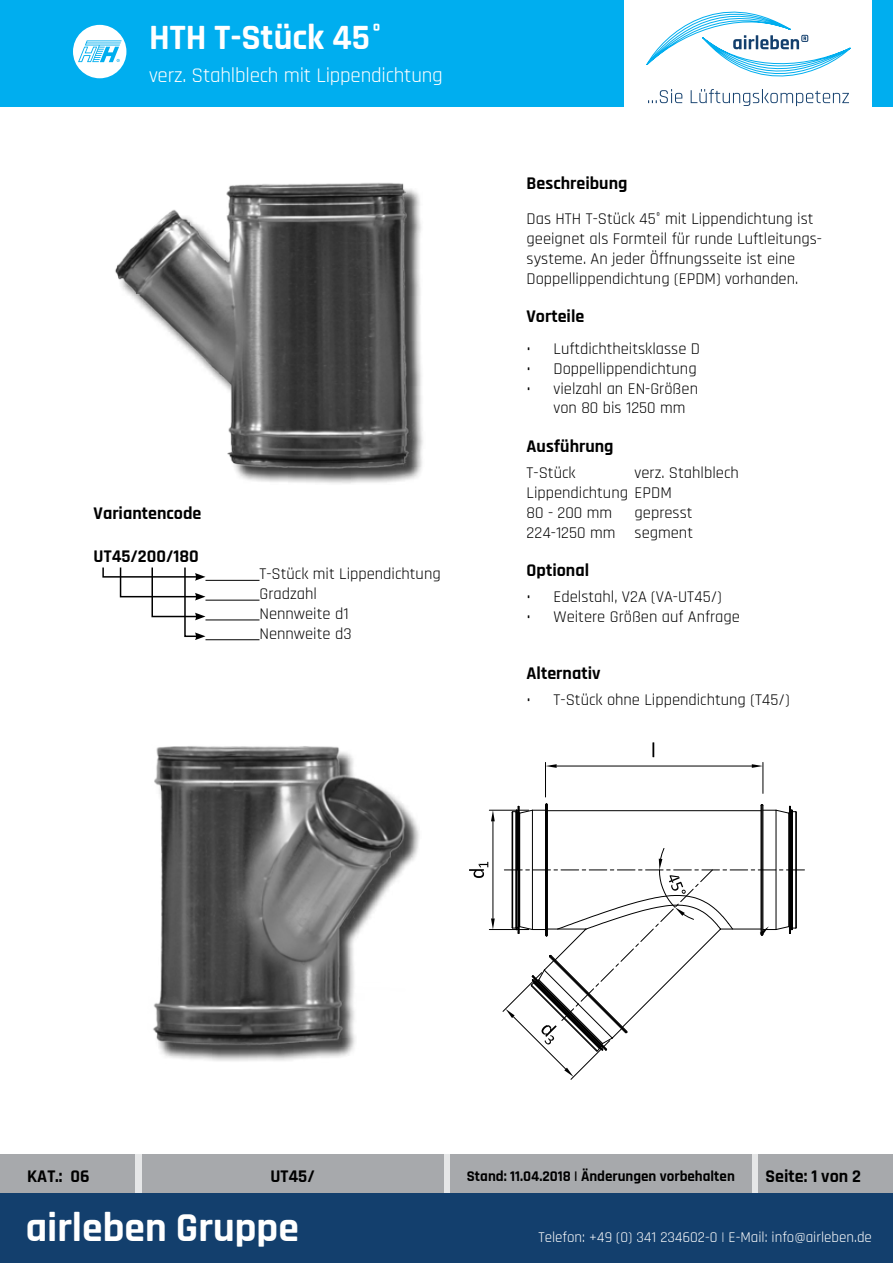
<style>
.page{position:relative;width:893px;height:1263px;background:#fff}
.page>*{position:absolute;margin:0;border:0;box-sizing:border-box;transform-origin:0 0}
.t1{font:700 41.55px "Rajdhani";color:#fff}
.t2{font:700 36px "Rajdhani";color:#fff}
.t3{font:21px "Rajdhani";letter-spacing:-.01em;color:#fff}
.t4{font:700 18px "Rajdhani";color:#000}
.t5{font:16.5px/19.8px "Rajdhani";color:#000}
.t6{font:15px "Rajdhani";color:#fff}
.t7{font:700 15px "Rajdhani";color:#000}
</style>
<div class="page">
<div style="left:0;top:1154px;width:893px;height:39px;background:#e6e7e8"></div>
<div style="left:0;top:0;width:893px;height:106px;background:#00aeef"></div>
<div style="left:0;top:1193px;width:893px;height:70px;background:#133f6d"></div>
<div style="left:625px;top:0;width:247px;height:149px;background:#fff"></div>
<svg style="left:646px;top:12px;width:205px;height:94px"></svg>
<svg style="left:73px;top:25px;width:53px;height:53px"></svg>
<div style="left:758px;top:1154px;width:135px;height:39px;background:#a7a9ac"></div>
<div style="left:0;top:1154px;width:135px;height:39px;background:#a7a9ac"></div>
<div style="left:450px;top:1154px;width:302px;height:39px;background:#a7a9ac"></div>
<div style="left:142px;top:1154px;width:301px;height:39px;background:#a7a9ac"></div>
<div style="left:118px;top:186px;width:308px;height:300px;background:#000;opacity:.75"></div>
<img style="left:115px;top:182px;width:303px;height:287px">
<div style="left:154px;top:748px;width:267px;height:315px;background:#000;opacity:.75"></div>
<img style="left:153px;top:746px;width:257px;height:304px">
<hr style="left:489px;top:929px;width:40px;height:1px;background:#000">
<hr style="left:489px;top:810px;width:40px;height:1px;background:#000">
<hr style="left:493px;top:821px;width:1px;height:97px;background:#000">
<svg style="left:491px;top:918px;width:4px;height:11px"></svg>
<svg style="left:491px;top:810px;width:4px;height:11px"></svg>
<svg style="left:469px;top:862px;width:19px;height:16px"></svg>
<hr style="left:545px;top:762px;width:1px;height:35px;background:#000">
<hr style="left:763px;top:762px;width:1px;height:31px;background:#000">
<hr style="left:557px;top:766px;width:195px;height:1px;background:#000">
<svg style="left:546px;top:764px;width:11px;height:4px"></svg>
<svg style="left:752px;top:764px;width:11px;height:4px"></svg>
<svg style="left:652px;top:742px;width:2px;height:15px"></svg>
<svg style="left:503px;top:803px;width:301px;height:276px"></svg>
<hr style="left:205px;top:580px;width:54px;height:1px;background:#000">
<hr style="left:205px;top:600px;width:54px;height:1px;background:#000">
<hr style="left:205px;top:619px;width:54px;height:1px;background:#000">
<hr style="left:205px;top:639px;width:54px;height:1px;background:#000">
<svg style="left:102px;top:567px;width:103px;height:73px"></svg>
<h2 class="t2" style="left:149px;top:16px;width:236px">HTH T-Stück 45°</h2>
<p class="t3" style="left:149px;top:63px;width:295px">verz. Stahlblech mit Lippendichtung</p>
<p class="t4" style="left:94px;top:502px;width:109px">Variantencode</p>
<p class="t4" style="left:94px;top:546px;width:107px">UT45/200/180</p>
<p class="t5" style="left:259px;top:564px;width:183px">T-Stück mit Lippendichtung<br>Gradzahl<br>Nennweite d1<br>Nennweite d3</p>
<p class="t4" style="left:527px;top:172px;width:102px">Beschreibung</p>
<p class="t5" style="left:527px;top:210px;width:297px">Das HTH T-Stück 45° mit Lippendichtung ist geeignet als Formteil für runde Luftleitungs&shy;systeme. An jeder Öffnungsseite ist eine Doppellippendichtung (EPDM) vorhanden.</p>
<p class="t4" style="left:527px;top:305px;width:59px">Vorteile</p>
<p class="t5" style="left:527px;top:339px;width:175px">• Luftdichtheitsklasse D</p>
<p class="t5" style="left:527px;top:359px;width:172px">• Doppellippendichtung</p>
<p class="t5" style="left:554px;top:379px;width:146px;text-indent:-27px">• vielzahl an EN-Größen von 80 bis 1250 mm</p>
<p class="t4" style="left:527px;top:436px;width:88px">Ausführung</p>
<p class="t5" style="left:527px;top:464px;width:51px">T-Stück</p>
<p class="t5" style="left:527px;top:464px;width:214px;text-indent:108px">verz. Stahlblech<br>Lippendichtung EPDM<br>80 - 200 mm</p>
<p class="t5" style="left:527px;top:503px;width:168px;text-align:right">gepresst<br>224-1250 mm segment</p>
<p class="t4" style="left:527px;top:559px;width:64px">Optional</p>
<p class="t5" style="left:527px;top:587px;width:197px">• Edelstahl, V2A (VA-UT45/)</p>
<p class="t5" style="left:527px;top:607px;width:215px">• Weitere Größen auf Anfrage</p>
<p class="t4" style="left:527px;top:663px;width:75px">Alternativ</p>
<p class="t5" style="left:527px;top:691px;width:265px">• T-Stück ohne Lippendichtung (T45/)</p>
<p class="t4" style="left:27px;top:1165px;width:64px">KAT.: 06</p>
<p class="t4" style="left:270px;top:1165px;width:46px">UT45/</p>
<p class="t7" style="left:467px;top:1167px;width:269px">Stand: 11.04.2018 | Änderungen vorbehalten</p>
<p class="t4" style="left:765px;top:1165px;width:97px">Seite: 1 von 2</p>
<h1 class="t1" style="left:26px;top:1202px;width:275px">airleben Gruppe</h1>
<p class="t6" style="left:538px;top:1228px;width:335px">Telefon: +49 (0) 341 234602-0 | E-Mail: info@airleben.de</p>
</div>
